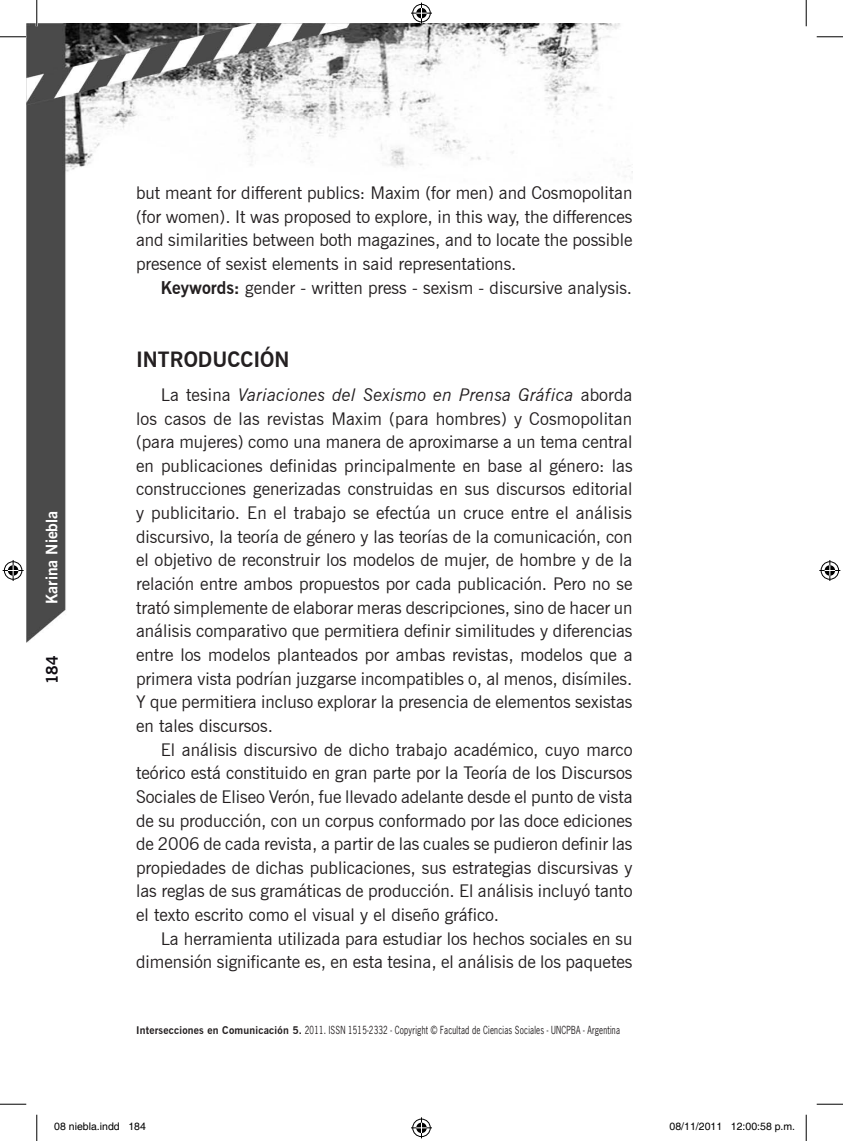
<style>
.page{position:relative;width:843px;height:1141px;background:#fff}
.page>*{position:absolute;margin:0;border:0;box-sizing:border-box;transform-origin:0 0}
.t1{font:700 21px "News Gothic BT";color:#231f20}
.t2{font:17.5px/23.6px "News Gothic BT";color:#231f20;text-align:justify}
.t3{font:700 15.75px "News Gothic BT";color:#fff}
.t4{font:700 15.75px "News Gothic BT";color:#0e0b11}
.t5{font:10.5px "News Gothic Cn";letter-spacing:.02em;color:#231f20}
.t6{font:10.5px "Helvetica";color:#000}
.s1{font-weight:700}
.s2{font-style:italic}
.s3{font-family:"News Gothic BT";font-weight:700}
</style>
<div class="page">
<img style="left:27px;top:24px;width:603px;height:618px">
<hr style="left:36px;top:0;width:2px;height:26px;background:#fff">
<svg style="left:0;top:36px;width:26px;height:1px"></svg>
<svg style="left:816px;top:36px;width:26px;height:1px"></svg>
<svg style="left:0;top:1103px;width:26px;height:1px"></svg>
<svg style="left:816px;top:1103px;width:26px;height:1px"></svg>
<svg style="left:36px;top:0;width:1px;height:26px"></svg>
<svg style="left:36px;top:1114px;width:1px;height:26px"></svg>
<svg style="left:805px;top:0;width:1px;height:26px"></svg>
<svg style="left:805px;top:1114px;width:1px;height:26px"></svg>
<svg style="left:411px;top:3px;width:21px;height:21px"></svg>
<svg style="left:411px;top:1117px;width:21px;height:20px"></svg>
<svg style="left:3px;top:560px;width:21px;height:21px"></svg>
<svg style="left:819px;top:560px;width:21px;height:21px"></svg>
<p class="t3" style="left:42px;top:603px;width:94px;rotate:-90deg">Karina Niebla</p>
<p class="t4" style="left:42px;top:684px;width:31px;rotate:-90deg">184</p>
<p class="t2" style="left:136px;top:181px;width:498px">but meant for different publics: Maxim (for men) and Cosmopolitan (for women). It was proposed to explore, in this way, the differences and similarities between both magazines, and to locate the possible presence of sexist elements in said representations.</p>
<p class="t2" style="left:161px;top:275px;width:473px"><span class="s1">Keywords:</span> gender - written press - sexism - discursive analysis.</p>
<p class="t1" style="left:136px;top:347px;width:155px">INTRodUCCIÓN</p>
<p class="t2" style="left:136px;top:382px;width:498px;text-indent:25px">La tesina <span class="s2">Variaciones del Sexismo en Prensa Gráfica</span> aborda los casos de las revistas Maxim (para hombres) y Cosmopolitan (para mujeres) como una manera de aproximarse a un tema central en publicaciones definidas principalmente en base al género: las construcciones generizadas construidas en sus discursos editorial y publicitario. En el trabajo se efectúa un cruce entre el análisis discursivo, la teoría de género y las teorías de la comunicación, con el objetivo de reconstruir los modelos de mujer, de hombre y de la relación entre ambos propuestos por cada publicación. Pero no se trató simplemente de elaborar meras descripciones, sino de hacer un análisis comparativo que permitiera definir similitudes y diferencias entre los modelos planteados por ambas revistas, modelos que a primera vista podrían juzgarse incompatibles o, al menos, disímiles.<br>Y que permitiera incluso explorar la presencia de elementos sexistas en tales discursos.</p>
<p class="t2" style="left:136px;top:737px;width:498px;text-indent:25px">El análisis discursivo de dicho trabajo académico, cuyo marco teórico está constituido en gran parte por la Teoría de los Discursos Sociales de Eliseo Verón, fue llevado adelante desde el punto de vista de su producción, con un corpus conformado por las doce ediciones de 2006 de cada revista, a partir de las cuales se pudieron definir las propiedades de dichas publicaciones, sus estrategias discursivas y las reglas de sus gramáticas de producción. El análisis incluyó tanto el texto escrito como el visual y el diseño gráfico.</p>
<p class="t2" style="left:136px;top:926px;width:498px;text-align:right">La herramienta utilizada para estudiar los hechos sociales en su dimensión significante es, en esta tesina, el análisis de los paquetes</p>
<p class="t5" style="left:136px;top:1022px;width:485px"><span class="s3">Intersecciones en Comunicación 5.</span> 2011. ISSN 1515-2332 - Copyright © Facultad de Ciencias Sociales - UNCPBA - Argentina</p>
<p class="t6" style="left:54px;top:1120px;width:93px">08 niebla.indd 184</p>
<p class="t6" style="left:669px;top:1120px;width:127px">08/11/2011 12:00:58 p.m.</p>
</div>
